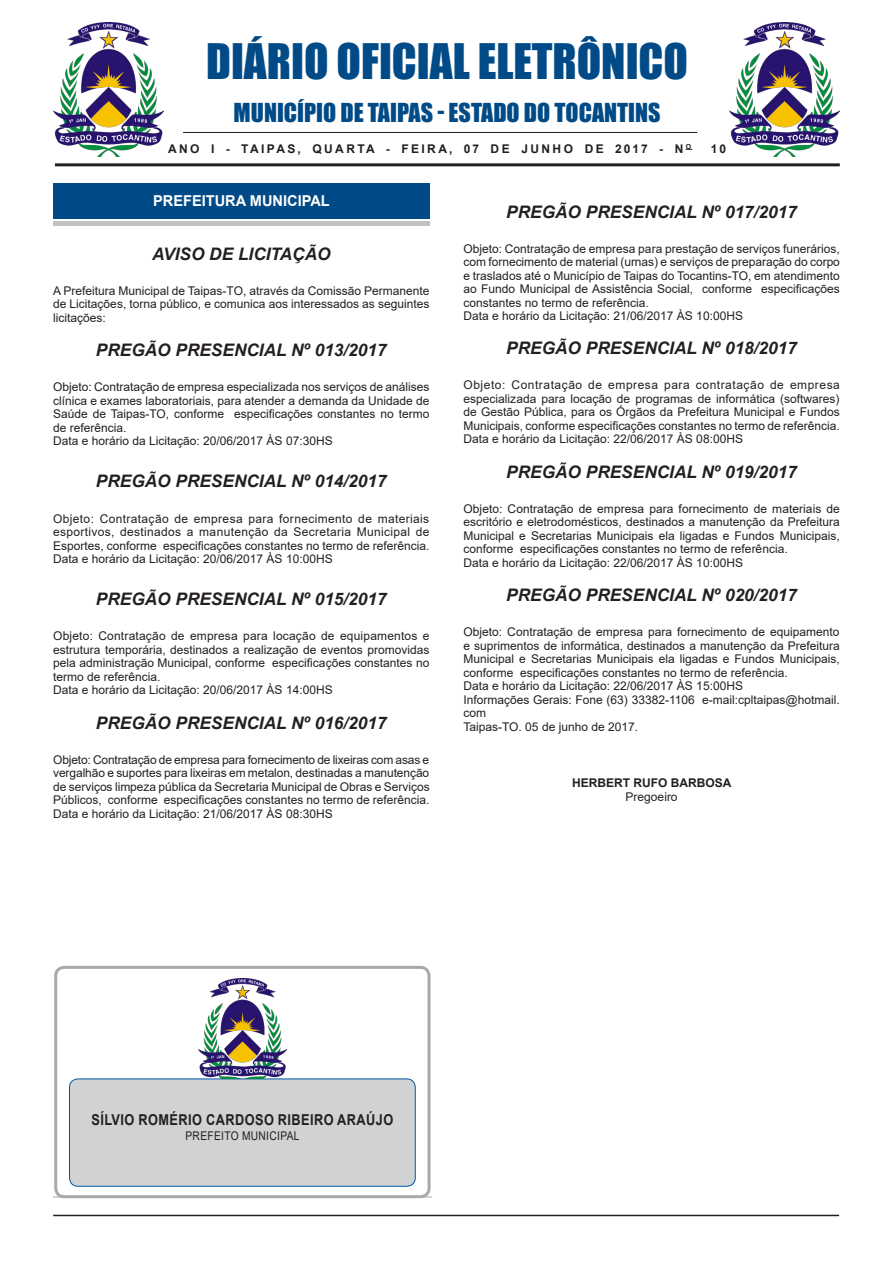
<style>
.page{position:relative;width:893px;height:1263px;background:#fff}
.page>*{position:absolute;margin:0;border:0;box-sizing:border-box;transform-origin:0 0}
.t1{font:45px "Impact";color:#004b87}
.t2{font:24px "Impact";color:#004b87}
.SUBTITULO{font:italic 700 17.25px "Arial";color:#231f20}
.t3{font:700 15px "Arial";letter-spacing:.035em;color:#231f20;scale:.85 1}
.Chancela{font:700 15px "Arial";color:#fff}
.SEM_PARAGRAFO{font:12px/13.5px "Arial";color:#231f20;text-align:justify}
.NOME{font:700 12px "Arial";letter-spacing:.2em;color:#231f20}
.NOME-2{font:700 12px "Arial";color:#231f20}
.SEM_PARAGRAFO-2{font:12px "Arial";letter-spacing:.035em;color:#231f20;scale:.85 1}
.CARGO{font:12px "Arial";color:#231f20}
.NOME-3{font:700 12px "Arial";letter-spacing:.165em;color:#231f20}
</style>
<div class="page">
<hr style="left:53px;top:1215px;width:786px;height:1px;background:#231f20">
<hr style="left:55px;top:163px;width:785px;height:3px;background:#231f20">
<img style="left:53px;top:23px;width:110px;height:133px">
<hr style="left:183px;top:132px;width:514px;height:1px;background:#231f20">
<div style="left:53px;top:189px;width:376px;height:37px;background:#c1c2c4"></div>
<div style="left:53px;top:186px;width:376px;height:35px;background:#fff"></div>
<div style="left:53px;top:184px;width:376px;height:35px;background:#004b87"></div>
<hr style="left:53px;top:1197px;width:379px;height:1px;background:#d1d2d4">
<div style="left:54px;top:966px;width:377px;height:232px;border:3px solid #a8a9ad;border-radius:9px"></div>
<div style="left:70px;top:1079px;width:345px;height:107px;background:#d1d2d4;border-radius:9px"></div>
<div style="left:69px;top:1079px;width:346px;height:107px;border:1px solid #0057a8;border-radius:9px"></div>
<img style="left:198px;top:979px;width:88px;height:100px">
<img style="left:730px;top:23px;width:110px;height:133px">
<p class="t1" style="left:206px;top:26px;width:483px">DIÁRIO OFICIAL ELETRÔNICO</p>
<p class="t2" style="left:234px;top:94px;width:428px">MUNICÍPIO DE TAIPAS - ESTADO DO TOCANTINS</p>
<p class="NOME" style="left:168px;top:140px;width:524px">ANO I - TAIPAS, QUARTA - FEIRA, 07 DE JUNHO DE 2017 - N <sup>O</sup></p>
<p class="NOME-3" style="left:711px;top:140px;width:17px">10</p>
<p class="Chancela" style="left:153px;top:190px;width:178px">PREFEITURA MUNICIPAL</p>
<p class="SUBTITULO" style="left:152px;top:242px;width:180px">AVISO DE LICITAÇÃO</p>
<p class="SEM_PARAGRAFO" style="left:53px;top:284px;width:378px">A Prefeitura Municipal de Taipas-TO, através da Comissão Permanente de Licitações, torna público, e comunica aos interessados as seguintes licitações:</p>
<p class="SUBTITULO" style="left:96px;top:338px;width:292px">PREGÃO PRESENCIAL Nº 013/2017</p>
<p class="SEM_PARAGRAFO" style="left:53px;top:380px;width:378px">Objeto: Contratação de empresa especializada nos serviços de análises clínica e exames laboratoriais, para atender a demanda da Unidade de Saúde de Taipas-TO, conforme especificações constantes no termo de referência.</p>
<p class="SEM_PARAGRAFO" style="left:53px;top:434px;width:281px">Data e horário da Licitação: 20/06/2017 ÀS 07:30HS</p>
<p class="SUBTITULO" style="left:96px;top:470px;width:292px">PREGÃO PRESENCIAL Nº 014/2017</p>
<p class="SEM_PARAGRAFO" style="left:53px;top:511px;width:378px">Objeto: Contratação de empresa para fornecimento de materiais esportivos, destinados a manutenção da Secretaria Municipal de Esportes, conforme especificações constantes no termo de referência.</p>
<p class="SEM_PARAGRAFO" style="left:53px;top:552px;width:281px">Data e horário da Licitação: 20/06/2017 ÀS 10:00HS</p>
<p class="SUBTITULO" style="left:96px;top:588px;width:292px">PREGÃO PRESENCIAL Nº 015/2017</p>
<p class="SEM_PARAGRAFO" style="left:53px;top:629px;width:378px">Objeto: Contratação de empresa para locação de equipamentos e estrutura temporária, destinados a realização de eventos promovidas pela administração Municipal, conforme especificações constantes no termo de referência.</p>
<p class="SEM_PARAGRAFO" style="left:53px;top:683px;width:281px">Data e horário da Licitação: 20/06/2017 ÀS 14:00HS</p>
<p class="SUBTITULO" style="left:96px;top:711px;width:292px">PREGÃO PRESENCIAL Nº 016/2017</p>
<p class="SEM_PARAGRAFO" style="left:53px;top:753px;width:378px">Objeto: Contratação de empresa para fornecimento de lixeiras com asas e vergalhão e suportes para lixeiras em metalon, destinadas a manutenção de serviços limpeza pública da Secretaria Municipal de Obras e Serviços Públicos, conforme especificações constantes no termo de referência.</p>
<p class="SEM_PARAGRAFO" style="left:53px;top:807px;width:281px">Data e horário da Licitação: 21/06/2017 ÀS 08:30HS</p>
<p class="SUBTITULO" style="left:506px;top:200px;width:292px">PREGÃO PRESENCIAL Nº 017/2017</p>
<p class="SEM_PARAGRAFO" style="left:463px;top:242px;width:378px">Objeto: Contratação de empresa para prestação de serviços funerários, com fornecimento de material (urnas) e serviços de preparação do corpo e traslados até o Município de Taipas do Tocantins-TO, em atendimento ao Fundo Municipal de Assistência Social, conforme especificações constantes no termo de referência.</p>
<p class="SEM_PARAGRAFO" style="left:463px;top:309px;width:281px">Data e horário da Licitação: 21/06/2017 ÀS 10:00HS</p>
<p class="SUBTITULO" style="left:506px;top:337px;width:292px">PREGÃO PRESENCIAL Nº 018/2017</p>
<p class="SEM_PARAGRAFO" style="left:463px;top:378px;width:378px">Objeto: Contratação de empresa para contratação de empresa especializada para locação de programas de informática (softwares) de Gestão Pública, para os Órgãos da Prefeitura Municipal e Fundos Municipais, conforme especificações constantes no termo de referência.</p>
<p class="SEM_PARAGRAFO" style="left:463px;top:432px;width:281px">Data e horário da Licitação: 22/06/2017 ÀS 08:00HS</p>
<p class="SUBTITULO" style="left:506px;top:460px;width:292px">PREGÃO PRESENCIAL Nº 019/2017</p>
<p class="SEM_PARAGRAFO" style="left:463px;top:502px;width:378px">Objeto: Contratação de empresa para fornecimento de materiais de escritório e eletrodomésticos, destinados a manutenção da Prefeitura Municipal e Secretarias Municipais ela ligadas e Fundos Municipais, conforme especificações constantes no termo de referência.</p>
<p class="SEM_PARAGRAFO" style="left:463px;top:556px;width:281px">Data e horário da Licitação: 22/06/2017 ÀS 10:00HS</p>
<p class="SUBTITULO" style="left:506px;top:583px;width:292px">PREGÃO PRESENCIAL Nº 020/2017</p>
<p class="SEM_PARAGRAFO" style="left:463px;top:625px;width:378px">Objeto: Contratação de empresa para fornecimento de equipamento e suprimentos de informática, destinados a manutenção da Prefeitura Municipal e Secretarias Municipais ela ligadas e Fundos Municipais, conforme especificações constantes no termo de referência.</p>
<p class="SEM_PARAGRAFO" style="left:463px;top:679px;width:281px">Data e horário da Licitação: 22/06/2017 ÀS 15:00HS</p>
<p class="SEM_PARAGRAFO" style="left:463px;top:692px;width:378px">Informações Gerais: Fone (63) 33382-1106 e-mail:cpltaipas@hotmail. com</p>
<p class="SEM_PARAGRAFO" style="left:463px;top:719px;width:176px">Taipas-TO. 05 de junho de 2017.</p>
<p class="NOME-2" style="left:572px;top:775px;width:161px">HERBERT RUFO BARBOSA</p>
<p class="CARGO" style="left:626px;top:788px;width:54px">Pregoeiro</p>
<p class="t3" style="left:91px;top:1109px;width:357px">SÍLVIO ROMÉRIO CARDOSO RIBEIRO ARAÚJO</p>
<p class="SEM_PARAGRAFO-2" style="left:185px;top:1127px;width:136px">PREFEITO MUNICIPAL</p>
</div>
